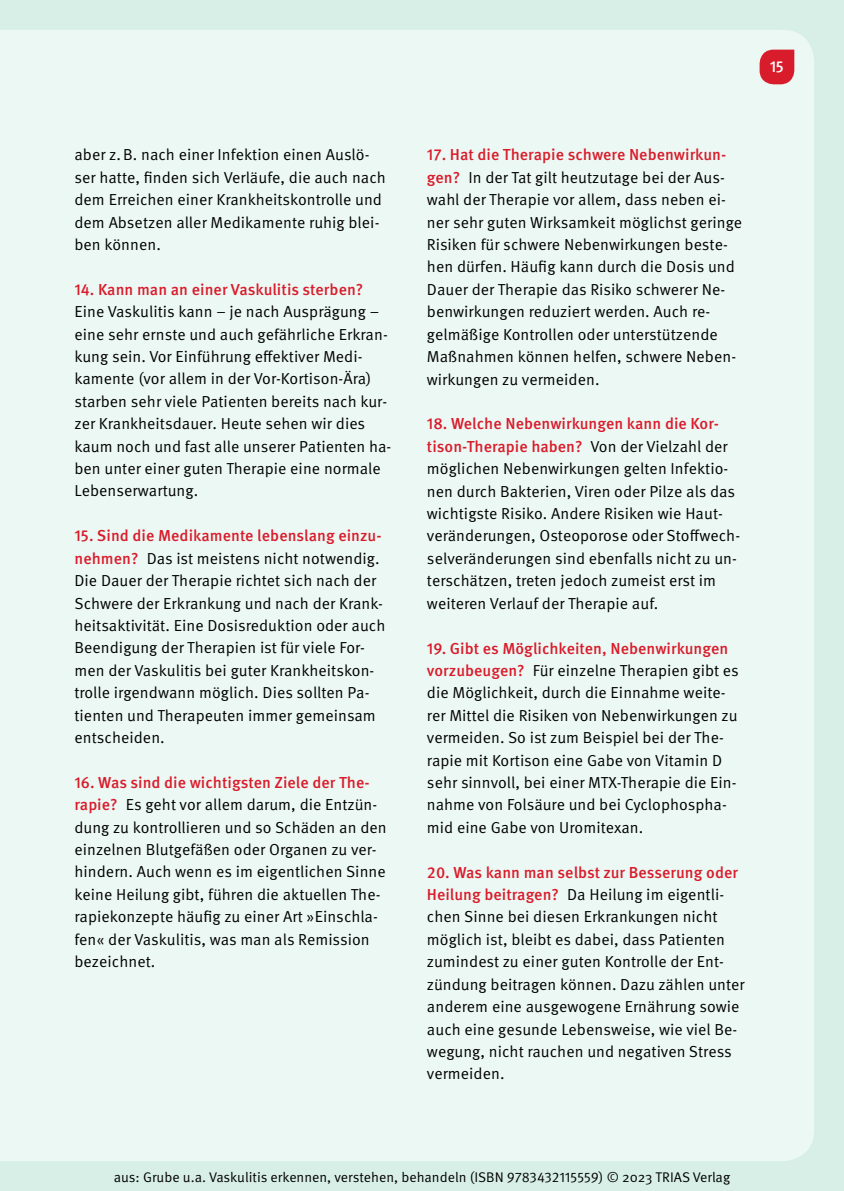
<style>
.page{position:relative;width:844px;height:1191px;background:#fff}
.page>*{position:absolute;margin:0;border:0;box-sizing:border-box;transform-origin:0 0}
.t1{font:15.92px/22.4px "Meta Pro Norm";letter-spacing:.005em;color:#000}
.t2{font:500 15.92px/22.4px "Meta Pro";letter-spacing:.005em;color:#d91c2b}
.t3{font:500 15.92px "Meta Pro";color:#fff}
.t4{font:14px "Meta Pro Norm";color:#000}
.s1{font-family:"Meta Pro";font-weight:500;color:#d91c2b}
.s2{font-family:"Meta Pro Norm";font-weight:400;color:#000}
</style>
<div class="page">
<div style="left:0;top:0;width:843px;height:1191px;background:#d7efe7"></div>
<div style="left:0;top:30px;width:814px;height:1131px;background:#ecf8f4"></div>
<svg style="left:759px;top:50px;width:35px;height:34px"></svg>
<p class="t1" style="left:74px;top:142px;width:313px">aber z.B. nach einer Infektion einen Auslö&shy;ser hatte, finden sich Verläufe, die auch nach dem Erreichen einer Krankheitskontrolle und dem Absetzen aller Medikamente ruhig blei&shy;ben können.</p>
<p class="t2" style="left:74px;top:277px;width:290px">14. Kann man an einer Vaskulitis sterben?</p>
<p class="t1" style="left:74px;top:299px;width:318px">Eine Vaskulitis kann – je nach Ausprägung – eine sehr ernste und auch gefährliche Erkran&shy;kung sein. Vor Einführung effektiver Medi&shy;kamente (vor allem in der Vor-Kortison-Ära) starben sehr viele Patienten bereits nach kur&shy;zer Krankheitsdauer. Heute sehen wir dies kaum noch und fast alle unserer Patienten ha&shy;ben unter einer guten Therapie eine normale Lebenserwartung.</p>
<p class="t2" style="left:74px;top:523px;width:308px">15. Sind die Medikamente lebenslang einzu-</p>
<p class="t1" style="left:74px;top:546px;width:312px"><span class="s1">nehmen?</span> Das ist meistens nicht notwendig.<br>Die Dauer der Therapie richtet sich nach der Schwere der Erkrankung und nach der Krank&shy;heitsaktivität. Eine Dosisreduktion oder auch Beendigung der Therapien ist für viele For&shy;men der Vaskulitis bei guter Krankheitskon&shy;trolle irgendwann möglich. Dies sollten Pa&shy;tienten und Therapeuten immer gemeinsam entscheiden.</p>
<p class="t2" style="left:74px;top:770px;width:296px">16. Was sind die wichtigsten Ziele der The-</p>
<p class="t1" style="left:74px;top:792px;width:314px"><span class="s1">rapie?</span> Es geht vor allem darum, die Entzün&shy;dung zu kontrollieren und so Schäden an den einzelnen Blutgefäßen oder Organen zu ver&shy;hindern. Auch wenn es im eigentlichen Sinne keine Heilung gibt, führen die aktuellen The&shy;rapiekonzepte häufig zu einer Art »Einschla&shy;fen« der Vaskulitis, was man als Remission bezeichnet.</p>
<p class="t3" style="left:769px;top:55px;width:15px">15</p>
<p class="t2" style="left:427px;top:143px;width:301px">17. Hat die Therapie schwere Nebenwirkun-</p>
<p class="t1" style="left:427px;top:165px;width:317px"><span class="s1">gen?</span> In der Tat gilt heutzutage bei der Aus&shy;wahl der Therapie vor allem, dass neben ei&shy;ner sehr guten Wirksamkeit möglichst geringe Risiken für schwere Nebenwirkungen beste&shy;hen dürfen. Häufig kann durch die Dosis und Dauer der Therapie das Risiko schwerer Ne&shy;benwirkungen reduziert werden. Auch re&shy;gelmäßige Kontrollen oder unterstützende Maßnahmen können helfen, schwere Neben&shy;wirkungen zu vermeiden.</p>
<p class="t2" style="left:427px;top:411px;width:302px">18. Welche Nebenwirkungen kann die Kor&shy;tison-Therapie haben? <span class="s2">Von der Vielzahl der</span></p>
<p class="t1" style="left:427px;top:456px;width:314px">möglichen Nebenwirkungen gelten Infektio&shy;nen durch Bakterien, Viren oder Pilze als das wichtigste Risiko. Andere Risiken wie Haut&shy;veränderungen, Osteoporose oder Stoffwech&shy;selveränderungen sind ebenfalls nicht zu un&shy;terschätzen, treten jedoch zumeist erst im weiteren Verlauf der Therapie auf.</p>
<p class="t2" style="left:427px;top:636px;width:303px">19. Gibt es Möglichkeiten, Nebenwirkungen</p>
<p class="t1" style="left:427px;top:658px;width:313px"><span class="s1">vorzubeugen?</span> Für einzelne Therapien gibt es die Möglichkeit, durch die Einnahme weite&shy;rer Mittel die Risiken von Nebenwirkungen zu vermeiden. So ist zum Beispiel bei der The&shy;rapie mit Kortison eine Gabe von Vitamin D sehr sinnvoll, bei einer MTX-Therapie die Ein&shy;nahme von Folsäure und bei Cyclophospha&shy;mid eine Gabe von Uromitexan.</p>
<p class="t2" style="left:427px;top:860px;width:312px">20. Was kann man selbst zur Besserung oder</p>
<p class="t1" style="left:427px;top:882px;width:319px"><span class="s1">Heilung beitragen?</span> Da Heilung im eigentli&shy;chen Sinne bei diesen Erkrankungen nicht möglich ist, bleibt es dabei, dass Patienten zumindest zu einer guten Kontrolle der Ent&shy;zündung beitragen können. Dazu zählen unter anderem eine ausgewogene Ernährung sowie auch eine gesunde Lebensweise, wie viel Be&shy;wegung, nicht rauchen und negativen Stress vermeiden.</p>
<p class="t4" style="left:114px;top:1166px;width:618px">aus: Grube u.a. Vaskulitis erkennen, verstehen, behandeln (ISBN 9783432115559) © 2023 TRIAS Verlag</p>
</div>
